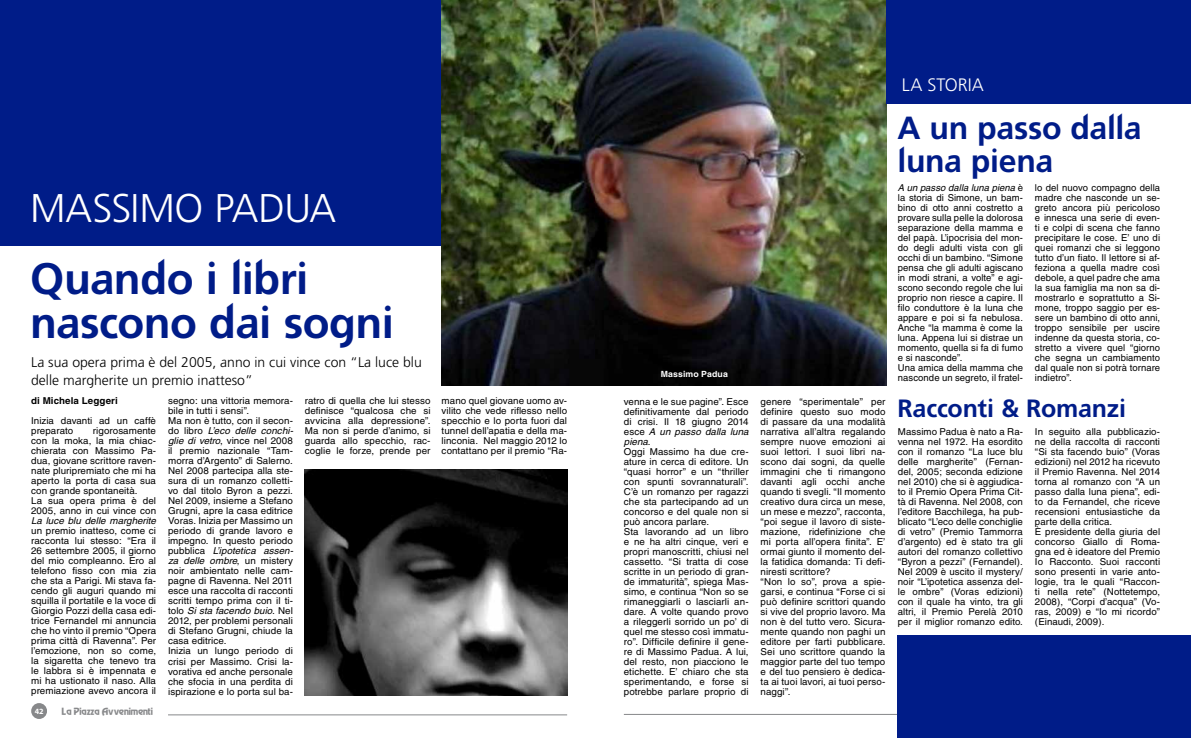
<style>
.page{position:relative;width:1191px;height:738px;background:#fff}
.page>*{position:absolute;margin:0;border:0;box-sizing:border-box;transform-origin:0 0}
.t1{font:44px/44px "Freeway Demi";letter-spacing:-.015em;color:#001c88}
.t2{font:300 40px "Freeway";letter-spacing:-.01em;color:#fff}
.t3{font:32px/32px "Freeway Demi";letter-spacing:-.01em;color:#001c88}
.t4{font:25px "Freeway Demi";letter-spacing:-.01em;color:#001c88}
.t5{font:300 18px "Freeway";color:#fff}
.t6{font:300 14px/18px "Freeway";color:#000}
.t7{font:9.5px/10px "Helvetica";letter-spacing:.005em;color:#000}
.t8{font:italic 9.5px "Helvetica";color:#000}
.t9{font:700 9.5px "Helvetica";letter-spacing:.01em;color:#000}
.t10{font:9px "Chorus Line SSK";color:#87888a}
.t11{font:700 8.5px "Helvetica";letter-spacing:.01em;color:#fff}
.t12{font:700 8px "Myriad Pro";color:#fff}
.s1{font-style:italic}
</style>
<div class="page">
<div style="left:31px;top:702px;width:16px;height:16px;background:#87888a;border-radius:50%"></div>
<hr style="left:168px;top:714px;width:399px;height:1px;background:#87888a">
<div style="left:0;top:0;width:442px;height:245px;background:#001c88"></div>
<img style="left:441px;top:0;width:445px;height:385px">
<img style="left:305px;top:469px;width:262px;height:225px">
<hr style="left:624px;top:713px;width:398px;height:1px;background:#87888a">
<div style="left:886px;top:0;width:305px;height:103px;background:#001c88"></div>
<div style="left:897px;top:635px;width:294px;height:102px;background:#001c88"></div>
<h2 class="t2" style="left:30px;top:186px;width:307px">mASSImO PADUA</h2>
<h1 class="t1" style="left:30px;top:257px;width:365px">Quando i libri nascono dai sogni</h1>
<h3 class="t6" style="left:31px;top:352px;width:392px">La sua opera prima è del 2005, anno in cui vince con “La luce blu delle margherite un premio inatteso”</h3>
<p class="t9" style="left:31px;top:394px;width:88px">di Michela Leggeri</p>
<p class="t7" style="left:31px;top:415px;width:126px">Inizia davanti ad un caffè preparato</p>
<p class="t7" style="left:31px;top:425px;width:126px;text-indent:62px">rigorosamente con la moka, la mia chiac&shy;chierata con Massimo Pa&shy;dua, giovane scrittore raven&shy;nate pluripremiato che mi ha aperto la porta di casa sua con grande spontaneità.<br>La sua opera prima è del<br>2005, anno in cui vince con</p>
<p class="t8" style="left:31px;top:515px;width:126px">La luce blu delle margherite</p>
<p class="t7" style="left:31px;top:525px;width:126px;text-align:justify">un premio inatteso, come ci racconta lui stesso: “Era il 26 settembre 2005, il giorno del mio compleanno. Ero al telefono fisso con mia zia che sta a Parigi. Mi stava fa&shy;cendo gli auguri quando mi squilla il portatile e la voce di Giorgio Pozzi della casa edi&shy;trice Fernandel mi annuncia che ho vinto il premio “Opera prima città di Ravenna”. Per l’emozione, non so come, la sigaretta che tenevo tra le labbra si è impennata e mi ha ustionato il naso. Alla premiazione avevo ancora il</p>
<p class="t12" style="left:35px;top:705px;width:10px">42</p>
<p class="t10" style="left:62px;top:704px;width:92px">La Piazza Avvenimenti</p>
<p class="t7" style="left:168px;top:395px;width:127px">segno: una vittoria memora&shy;bile in tutti i sensi”.<br>Ma non è tutto, con il secon&shy;do libro <span class="s1">L’eco delle conchi&shy;glie di vetro</span>, vince nel 2008 il premio nazionale “Tam&shy;morra d’Argento” di Salerno.<br>Nel 2008 partecipa alla ste&shy;sura di un romanzo colletti&shy;vo dal titolo Byron a pezzi.<br>Nel 2009, insieme a Stefano<br>Grugni, apre la casa editrice<br>Voras. Inizia per Massimo un periodo di grande lavoro e impegno. In questo periodo pubblica <span class="s1">L’ipotetica assen&shy;za delle ombre</span>, un mistery noir ambientato nelle cam&shy;pagne di Ravenna. Nel 2011 esce una raccolta di racconti scritti tempo prima con il ti&shy;tolo <span class="s1">Si sta facendo buio.</span> Nel<br>2012, per problemi personali di Stefano Grugni, chiude la casa editrice.<br>Inizia un lungo periodo di crisi per Massimo. Crisi la&shy;vorativa ed anche personale che sfocia in una perdita di ispirazione e lo porta sul ba-</p>
<p class="t7" style="left:305px;top:395px;width:127px;text-align:justify">ratro di quella che lui stesso definisce “qualcosa che si avvicina alla depressione”.<br>Ma non si perde d’animo, si guarda allo specchio, rac&shy;coglie le forze, prende per</p>
<p class="t7" style="left:441px;top:395px;width:127px;text-align:justify">mano quel giovane uomo av&shy;vilito che vede riflesso nello specchio e lo porta fuori dal tunnel dell’apatia e della ma&shy;linconia. Nel maggio 2012 lo contattano per il premio “Ra-</p>
<p class="t11" style="left:660px;top:369px;width:69px">Massimo Padua</p>
<p class="t7" style="left:624px;top:396px;width:126px">venna e le sue pagine”. Esce definitivamente dal periodo di crisi. Il 18 giugno 2014 esce <span class="s1">A un passo dalla luna piena</span>.<br>Oggi Massimo ha due cre&shy;ature in cerca di editore. Un “quasi horror” e un “thriller con spunti sovrannaturali”.<br>C’è un romanzo per ragazzi che sta partecipando ad un concorso e del quale non si può ancora parlare.<br>Sta lavorando ad un libro e ne ha altri cinque, veri e propri manoscritti, chiusi nel cassetto. “Si tratta di cose scritte in un periodo di gran&shy;de immaturità”, spiega Mas&shy;simo, e continua “Non so se rimaneggiarli o lasciarli an&shy;dare. A volte quando provo a rileggerli sorrido un po’ di quel me stesso così immatu&shy;ro”. Difficile definire il gene&shy;re di Massimo Padua. A lui, del resto, non piacciono le etichette. E’ chiaro che sta sperimentando, e forse si potrebbe parlare proprio di</p>
<p class="t7" style="left:760px;top:396px;width:126px">genere “sperimentale” per definire questo suo modo di passare da una modalità narrativa all’altra regalando sempre nuove emozioni ai suoi lettori. I suoi libri na&shy;scono dai sogni, da quelle immagini che ti rimangono davanti agli occhi anche quando ti svegli. “Il momento creativo dura circa un mese, un mese e mezzo”, racconta, “poi segue il lavoro di siste&shy;mazione, ridefinizione che mi porta all’opera finita”. E’ ormai giunto il momento del&shy;la fatidica domanda: Ti defi&shy;niresti scrittore?<br>“Non lo so”, prova a spie&shy;garsi, e continua “Forse ci si può definire scrittori quando si vive del proprio lavoro. Ma non è del tutto vero. Sicura&shy;mente quando non paghi un editore per farti pubblicare.<br>Sei uno scrittore quando la maggior parte del tuo tempo e del tuo pensiero è dedica&shy;ta ai tuoi lavori, ai tuoi perso&shy;naggi”.</p>
<h3 class="t5" style="left:901px;top:75px;width:84px">LA STORIA</h3>
<h3 class="t3" style="left:897px;top:113px;width:245px">A un passo dalla luna piena</h3>
<p class="t7" style="left:897px;top:182px;width:127px"><span class="s1">A un passo dalla luna piena</span> è la storia di Simone, un bam&shy;bino di otto anni costretto a provare sulla pelle la dolorosa separazione della mamma e del papà. L’ipocrisia del mon&shy;do degli adulti vista con gli occhi di un bambino. “Simone pensa che gli adulti agiscano in modi strani, a volte” e agi&shy;scono secondo regole che lui proprio non riesce a capire. Il filo conduttore è la luna che appare e poi si fa nebulosa.<br>Anche “la mamma è come la luna. Appena lui si distrae un momento, quella si fa di fumo e si nasconde”.<br>Una amica della mamma che nasconde un segreto, il fratel-</p>
<p class="t7" style="left:1035px;top:182px;width:127px;text-align:justify">lo del nuovo compagno della madre che nasconde un se&shy;greto ancora più pericoloso e innesca una serie di even&shy;ti e colpi di scena che fanno precipitare le cose. E’ uno di quei romanzi che si leggono tutto d’un fiato. Il lettore si af&shy;feziona a quella madre così debole, a quel padre che ama la sua famiglia ma non sa di&shy;mostrarlo e soprattutto a Si&shy;mone, troppo saggio per es&shy;sere un bambino di otto anni, troppo sensibile per uscire indenne da questa storia, co&shy;stretto a vivere quel “giorno che segna un cambiamento dal quale non si potrà tornare indietro”.</p>
<h3 class="t4" style="left:897px;top:394px;width:230px">Racconti &amp; Romanzi</h3>
<p class="t7" style="left:897px;top:426px;width:127px;text-align:justify">Massimo Padua è nato a Ra&shy;venna nel 1972. Ha esordito con il romanzo “La luce blu delle margherite” (Fernan&shy;del, 2005; seconda edizione nel 2010) che si è aggiudica&shy;to il Premio Opera Prima Cit&shy;tà di Ravenna. Nel 2008, con l’editore Bacchilega, ha pub&shy;blicato “L’eco delle conchiglie di vetro” (Premio Tammorra d’argento) ed è stato tra gli autori del romanzo collettivo “Byron a pezzi” (Fernandel).<br>Nel 2009 è uscito il mystery/ noir “L’ipotetica assenza del&shy;le ombre” (Voras edizioni) con il quale ha vinto, tra gli altri, il Premio Perelà 2010 per il miglior romanzo edito.</p>
<p class="t7" style="left:1035px;top:426px;width:127px">In seguito alla pubblicazio&shy;ne della raccolta di racconti “Si sta facendo buio” (Voras edizioni) nel 2012 ha ricevuto il Premio Ravenna. Nel 2014 torna al romanzo con “A un passo dalla luna piena”, edi&shy;to da Fernandel, che riceve recensioni entusiastiche da parte della critica.<br>È presidente della giuria del concorso Giallo di Roma&shy;gna ed è ideatore del Premio<br>Io Racconto. Suoi racconti sono presenti in varie anto&shy;logie, tra le quali “Raccon&shy;ti nella rete” (Nottetempo,<br>2008), “Corpi d’acqua” (Vo&shy;ras, 2009) e “Io mi ricordo” (Einaudi, 2009).</p>
</div>
